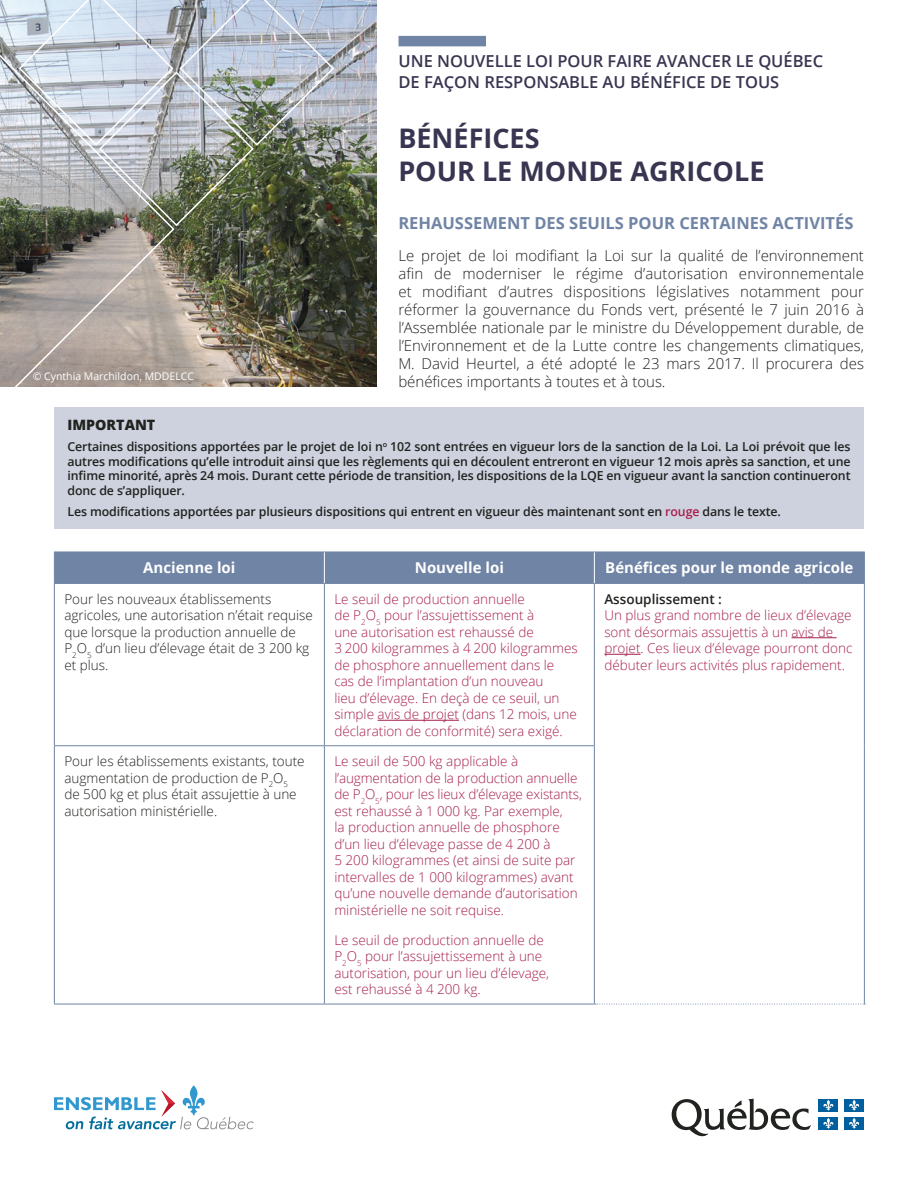
<style>
.page{position:relative;width:918px;height:1188px;background:#fff}
.page>*{position:absolute;margin:0;border:0;box-sizing:border-box;transform-origin:0 0}
.t1{font:700 27px/33px "Open Sans";color:#383551}
.t2{font:600 16.5px/21px "Open Sans";color:#383551}
.t3{font:700 16.5px "Open Sans";color:#7084a5}
.t4{font:300 15px/18px "Open Sans";color:#20231e;text-align:justify}
.TH{font:700 15px "Open Sans";color:#fff}
.Titre_encadré{font:800 14.25px "Open Sans";color:#20231e}
.TD_-_Nouvelle_loi{font:300 13.5px/16.5px "Open Sans";color:#a61f4c}
.TD_ok{font:300 13.5px/16.5px "Open Sans";color:#a61f4c}
.TD_ok-2{font:300 13.5px/16.5px "Open Sans";color:#20231e}
.P_encadré{font:600 12.3px/14.7px "Open Sans";letter-spacing:-.01em;color:#20231e;text-align:justify}
.P_encadré_dernier_pa{font:600 12.3px "Open Sans";letter-spacing:-.01em;color:#20231e}
.Crédits_photos{font:10.5px "Open Sans";color:#fff}
.s1{color:#a61f4c}
.s2{font-weight:600;color:#20231e}
</style>
<div class="page">
<img style="left:671px;top:1111px;width:193px;height:19px">
<svg style="left:672px;top:1098px;width:139px;height:39px"></svg>
<div style="left:818px;top:1099px;width:20px;height:12px;background:#005f9f"></div>
<svg style="left:823px;top:1100px;width:11px;height:11px"></svg>
<div style="left:844px;top:1099px;width:20px;height:12px;background:#005f9f"></div>
<svg style="left:849px;top:1100px;width:10px;height:11px"></svg>
<div style="left:818px;top:1117px;width:20px;height:12px;background:#005f9f"></div>
<svg style="left:823px;top:1118px;width:11px;height:11px"></svg>
<div style="left:844px;top:1117px;width:20px;height:12px;background:#005f9f"></div>
<svg style="left:849px;top:1118px;width:10px;height:11px"></svg>
<svg style="left:54px;top:1085px;width:200px;height:44px"></svg>
<img style="left:0;top:0;width:376px;height:387px">
<img style="left:19px;top:0;width:315px;height:226px">
<svg style="left:0;top:45px;width:176px;height:363px;background:#adacaa"></svg>
<div style="left:399px;top:36px;width:87px;height:10px;background:#7084a5"></div>
<div style="left:54px;top:408px;width:810px;height:33px;background:#ced1de"></div>
<div style="left:54px;top:433px;width:810px;height:72px;background:#ced1de"></div>
<div style="left:54px;top:497px;width:810px;height:32px;background:#ced1de"></div>
<div style="left:55px;top:553px;width:809px;height:30px;background:#7084a5"></div>
<svg style="left:55px;top:584px;width:809px;height:420px"></svg>
<hr style="left:324px;top:584px;width:1px;height:161px;background:#7084a5">
<hr style="left:54px;top:745px;width:270px;height:1px;background:#7084a5">
<hr style="left:324px;top:745px;width:271px;height:1px;background:#7084a5">
<hr style="left:324px;top:746px;width:1px;height:258px;background:#7084a5">
<hr style="left:54px;top:1004px;width:270px;height:1px;background:#7084a5">
<hr style="left:324px;top:1004px;width:271px;height:1px;background:#7084a5">
<hr style="left:54px;top:552px;width:270px;height:1px;background:#7084a5">
<hr style="left:54px;top:552px;width:1px;height:31px;background:#7084a5">
<hr style="left:324px;top:552px;width:270px;height:1px;background:#7084a5">
<hr style="left:594px;top:552px;width:271px;height:1px;background:#7084a5">
<hr style="left:864px;top:552px;width:1px;height:31px;background:#7084a5">
<hr style="left:54px;top:583px;width:270px;height:1px;background:#7084a5">
<hr style="left:324px;top:583px;width:270px;height:1px;background:#7084a5">
<hr style="left:594px;top:583px;width:271px;height:1px;background:#7084a5">
<hr style="left:324px;top:552px;width:1px;height:31px;background:#fff">
<hr style="left:594px;top:552px;width:1px;height:31px;background:#fff">
<hr style="left:54px;top:584px;width:1px;height:161px;background:#7084a5">
<hr style="left:54px;top:746px;width:1px;height:258px;background:#7084a5">
<hr style="left:594px;top:584px;width:1px;height:161px;background:#7084a5">
<hr style="left:864px;top:584px;width:1px;height:162px;background:#7084a5">
<hr style="left:594px;top:746px;width:1px;height:258px;background:#7084a5">
<hr style="left:864px;top:746px;width:1px;height:258px;background:#7084a5">
<svg style="left:595px;top:1004px;width:270px;height:1px"></svg>
<hr style="left:378px;top:720px;width:81px;height:1px;background:#a61f4c">
<hr style="left:792px;top:637px;width:45px;height:1px;background:#a61f4c">
<hr style="left:604px;top:654px;width:37px;height:1px;background:#a61f4c">
<p class="Crédits_photos" style="left:33px;top:369px;width:163px">© Cynthia Marchildon, MDDELCC</p>
<p class="t2" style="left:399px;top:50px;width:426px">UNE NOUVELLE LOI POUR FAIRE AVANCER LE QUÉBEC<br>DE FAÇON RESPONSABLE AU BÉNÉFICE DE TOUS</p>
<h1 class="t1" style="left:398px;top:121px;width:368px">BÉNÉFICES<br>POUR LE MONDE AGRICOLE</h1>
<h2 class="t3" style="left:398px;top:211px;width:457px">REHAUSSEMENT DES SEUILS POUR CERTAINES ACTIVITÉS</h2>
<p class="t4" style="left:398px;top:246px;width:467px">Le projet de loi modifiant la Loi sur la qualité de l’environnement afin de moderniser le régime d’autorisation environnementale et modifiant d’autres dispositions législatives notamment pour réformer la gouvernance du Fonds vert, présenté le 7 juin 2016 à l’Assemblée nationale par le ministre du Développement durable, de l’Environnement et de la Lutte contre les changements climatiques, M. David Heurtel, a été adopté le 23 mars 2017. Il procurera des bénéfices importants à toutes et à tous.</p>
<p class="Titre_encadré" style="left:68px;top:414px;width:89px">IMPORTANT</p>
<p class="P_encadré" style="left:68px;top:439px;width:785px">Certaines dispositions apportées par le projet de loi n<sup>o</sup> 102 sont entrées en vigueur lors de la sanction de la Loi. La Loi prévoit que les autres modifications qu’elle introduit ainsi que les règlements qui en découlent entreront en vigueur 12 mois après sa sanction, et une infime minorité, après 24 mois. Durant cette période de transition, les dispositions de la LQE en vigueur avant la sanction continueront donc de s’appliquer.</p>
<p class="P_encadré_dernier_pa" style="left:68px;top:503px;width:715px">Les modifications apportées par plusieurs dispositions qui entrent en vigueur dès maintenant sont en <span class="s1">rouge</span> dans le texte.</p>
<p class="TH" style="left:143px;top:557px;width:94px">Ancienne loi</p>
<p class="TH" style="left:415px;top:557px;width:91px">Nouvelle loi</p>
<p class="TH" style="left:605px;top:557px;width:250px">Bénéfices pour le monde agricole</p>
<p class="TD_ok-2" style="left:64px;top:590px;width:250px">Pour les nouveaux établissements agricoles, une autorisation n’était requise que lorsque la production annuelle de P<sub>2</sub>O<sub>5</sub> d’un lieu d’élevage était de 3 200 kg et plus.</p>
<p class="TD_ok" style="left:334px;top:590px;width:245px">Le seuil de production annuelle<br>de P<sub>2</sub>O<sub>5</sub> pour l’assujettissement à<br>une autorisation est rehaussé de<br>3 200 kilogrammes à 4 200 kilogrammes de phosphore annuellement dans le<br>cas de l’implantation d’un nouveau<br>lieu d’élevage. En deçà de ce seuil, un simple avis de projet (dans 12 mois, une déclaration de conformité) sera exigé.</p>
<p class="TD_ok" style="left:604px;top:590px;width:250px"><span class="s2">Assouplissement :<br></span>Un plus grand nombre de lieux d’élevage sont désormais assujettis à un avis de projet. Ces lieux d’élevage pourront donc débuter leurs activités plus rapidement.</p>
<p class="TD_ok-2" style="left:64px;top:753px;width:242px">Pour les établissements existants, toute augmentation de production de P<sub>2</sub>O<sub>5 </sub>de 500 kg et plus était assujettie à une autorisation ministérielle.</p>
<p class="TD_-_Nouvelle_loi" style="left:334px;top:753px;width:249px">Le seuil de 500 kg applicable à l’augmentation de la production annuelle de P<sub>2</sub>O<sub>5</sub>, pour les lieux d’élevage existants, est rehaussé à 1 000 kg. Par exemple,<br>la production annuelle de phosphore d’un lieu d’élevage passe de 4 200 à<br>5 200 kilogrammes (et ainsi de suite par intervalles de 1 000 kilogrammes) avant qu’une nouvelle demande d’autorisation ministérielle ne soit requise.</p>
<p class="TD_-_Nouvelle_loi" style="left:334px;top:931px;width:216px">Le seuil de production annuelle de<br>P<sub>2</sub>O<sub>5</sub> pour l’assujettissement à une autorisation, pour un lieu d’élevage, est rehaussé à 4 200 kg.</p>
</div>
